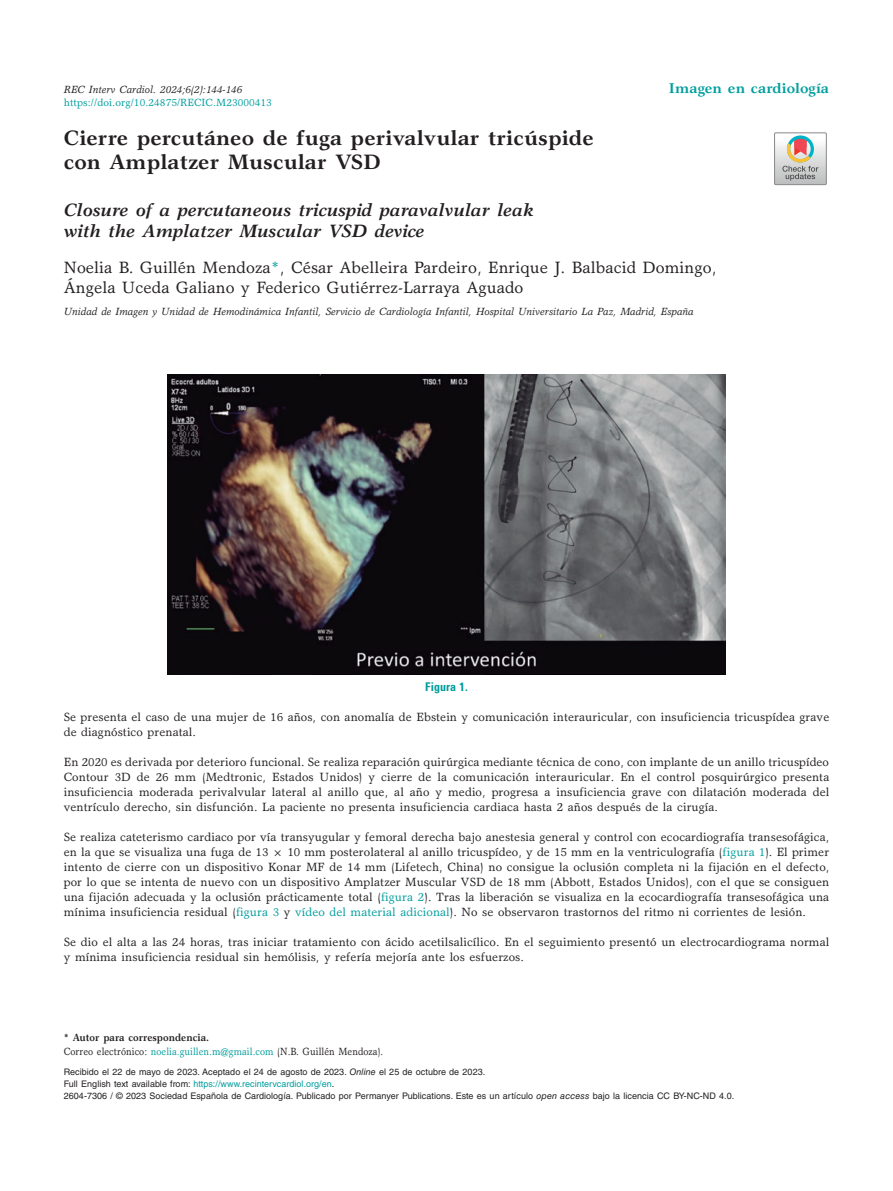
<style>
.page{position:relative;width:893px;height:1191px;background:#fff}
.page>*{position:absolute;margin:0;border:0;box-sizing:border-box;transform-origin:0 0}
.t1{font:700 21px/24px "Garth Graphic Std";letter-spacing:.005em;color:#231f20}
.t2{font:italic 700 18px/21px "Garth Graphic Std";letter-spacing:.005em;color:#231f20}
.t3{font:16.5px/19.5px "Garth Graphic Std";letter-spacing:.005em;color:#231f20}
.t4{font:700 14.25px "Garth Graphic Std";letter-spacing:.005em;color:#009d9d}
.t5{font:12px/15px "Garth Graphic Std";letter-spacing:.005em;color:#231f20}
.t6{font:700 condensed 12px "Univers LT Std";letter-spacing:.005em;color:#009d9d}
.t7{font:italic 10.5px "Garth Graphic Std";letter-spacing:.005em;color:#231f20}
.t8{font:10.5px/13.5px "Garth Graphic Std";letter-spacing:.005em;color:#231f20;scale:.9 1}
.t9{font:10.5px "Garth Graphic Std";letter-spacing:.005em;color:#009d9d}
.t10{font:9px/12px "Helvetica LT Std";letter-spacing:.005em;color:#231f20}
.s1{color:#009d9d}
.s2{font-weight:700}
.s3{font-style:italic}
</style>
<div class="page">
<svg style="left:774px;top:133px;width:52px;height:52px"></svg>
<img style="left:167px;top:374px;width:559px;height:300px">
<p class="t7" style="left:64px;top:83px;width:180px">REC Interv Cardiol. 2024;6(2):144-146</p>
<p class="t4" style="left:669px;top:79px;width:162px">Imagen en cardiología</p>
<p class="t9" style="left:64px;top:96px;width:210px">https://doi.org/10.24875/RECIC.M23000413</p>
<h1 class="t1" style="left:64px;top:126px;width:532px">Cierre percutáneo de fuga perivalvular tricúspide con Amplatzer Muscular VSD</h1>
<h2 class="t2" style="left:64px;top:199px;width:471px">Closure of a percutaneous tricuspid paravalvular leak with the Amplatzer Muscular VSD device</h2>
<h3 class="t3" style="left:64px;top:258px;width:654px">Noelia B. Guillén Mendoza<span class="s1">*</span>, César Abelleira Pardeiro, Enrique J. Balbacid Domingo,<br>Ángela Uceda Galiano y Federico Gutiérrez-Larraya Aguado</h3>
<p class="t7" style="left:64px;top:305px;width:631px">Unidad de Imagen y Unidad de Hemodinámica Infantil, Servicio de Cardiología Infantil, Hospital Universitario La Paz, Madrid, España</p>
<p class="t6" style="left:425px;top:680px;width:44px">Figura 1.</p>
<p class="t5" style="left:64px;top:709px;width:767px">Se presenta el caso de una mujer de 16 años, con anomalía de Ebstein y comunicación interauricular, con insuficiencia tricuspídea grave de diagnóstico prenatal.</p>
<p class="t5" style="left:64px;top:754px;width:767px;text-align:justify">En 2020 es derivada por deterioro funcional. Se realiza reparación quirúrgica mediante técnica de cono, con implante de un anillo tricuspídeo Contour 3D de 26 mm (Medtronic, Estados Unidos) y cierre de la comunicación interauricular. En el control posquirúrgico presenta insuficiencia moderada perivalvular lateral al anillo que, al año y medio, progresa a insuficiencia grave con dilatación moderada del ventrículo derecho, sin disfunción. La paciente no presenta insuficiencia cardiaca hasta 2 años después de la cirugía.</p>
<p class="t5" style="left:64px;top:829px;width:767px;text-align:justify">Se realiza cateterismo cardiaco por vía transyugular y femoral derecha bajo anestesia general y control con ecocardiografía transesofágica, en la que se visualiza una fuga de 13 × 10 mm posterolateral al anillo tricuspídeo, y de 15 mm en la ventriculografía (<span class="s1">figura 1</span>). El primer intento de cierre con un dispositivo Konar MF de 14 mm (Lifetech, China) no consigue la oclusión completa ni la fijación en el defecto, por lo que se intenta de nuevo con un dispositivo Amplatzer Muscular VSD de 18 mm (Abbott, Estados Unidos), con el que se consiguen una fijación adecuada y la oclusión prácticamente total (<span class="s1">figura 2</span>). Tras la liberación se visualiza en la ecocardiografía transesofágica una mínima insuficiencia residual (<span class="s1">figura 3</span> y <span class="s1">vídeo del material adicional</span>). No se observaron trastornos del ritmo ni corrientes de lesión.</p>
<p class="t5" style="left:64px;top:934px;width:767px">Se dio el alta a las 24 horas, tras iniciar tratamiento con ácido acetilsalicílico. En el seguimiento presentó un electrocardiograma normal y mínima insuficiencia residual sin hemólisis, y refería mejoría ante los esfuerzos.</p>
<p class="t8" style="left:64px;top:1030px;width:357px"><span class="s2">* Autor para correspondencia.<br></span>Correo electrónico: <span class="s1">noelia.guillen.m@gmail.com</span> (N.B. Guillén Mendoza).</p>
<p class="t10" style="left:64px;top:1066px;width:672px">Recibido el 22 de mayo de 2023. Aceptado el 24 de agosto de 2023. <span class="s3">Online</span> el 25 de octubre de 2023.<br>Full English text available from: <span class="s1">https://www.recintervcardiol.org/en</span>.<br>2604-7306 / © 2023 Sociedad Española de Cardiología. Publicado por Permanyer Publications. Este es un artículo <span class="s3">open access</span> bajo la licencia CC BY-NC-ND 4.0.</p>
</div>
